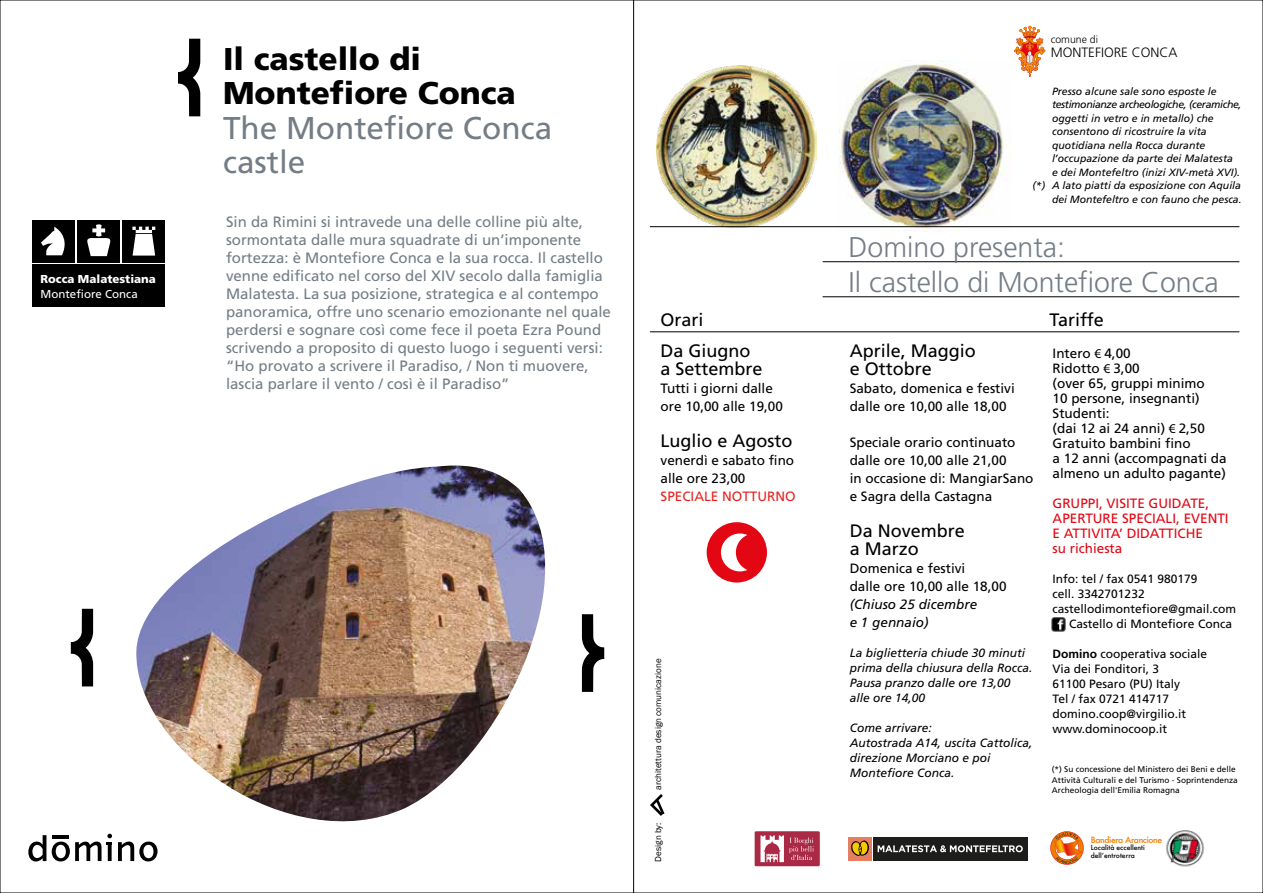
<style>
.page{position:relative;width:1263px;height:893px;background:#fff}
.page>*{position:absolute;margin:0;border:0;box-sizing:border-box;transform-origin:0 0}
.t1{font:900 31.5px/34.5px "Frutiger";color:#000}
.t2{font:31.5px/34.5px "Frutiger";color:#747d86}
.t3{font:300 28.5px/34.5px "Frutiger";color:#747d86}
.t4{font:18px/18px "Frutiger";color:#000}
.t5{font:15px/18px "Frutiger";color:#747d86}
.t6{font:13.5px/15px "Frutiger";color:#000}
.t7{font:13.5px/15px "Frutiger";color:#e30613}
.t8{font:italic 13.5px/18px "Frutiger";color:#000}
.t9{font:13.5px "Frutiger";color:#e52420}
.t10{font:300 13.5px "Frutiger";color:#000}
.t11{font:12px/15px "Frutiger";color:#000}
.t12{font:italic 12px/15px "Frutiger";color:#000}
.t13{font:900 11.55px "Frutiger";color:#fff}
.t14{font:11.55px "Frutiger";color:#fff}
.t15{font:italic 10.5px/13.5px "Frutiger";color:#000}
.t16{font:300 10.5px "Frutiger";color:#000}
.t17{font:9px "Franklin Gothic";color:#000}
.t18{font:500 8.4px "Futura";letter-spacing:-.04em;color:#ef7d00}
.t19{font:8.25px/10.5px "Frutiger";color:#000}
.t20{font:500 6.75px/7.6px "Futura";color:#000}
.s1{font-family:"Myriad Pro"}
.s2{font-weight:700}
</style>
<div class="page">
<svg style="left:178px;top:39px;width:22px;height:77px"></svg>
<div style="left:122px;top:220px;width:43px;height:43px;background:#000"></div>
<svg style="left:132px;top:227px;width:23px;height:29px"></svg>
<div style="left:77px;top:220px;width:43px;height:43px;background:#000"></div>
<svg style="left:87px;top:224px;width:24px;height:32px"></svg>
<div style="left:32px;top:220px;width:43px;height:43px;background:#000"></div>
<svg style="left:41px;top:227px;width:24px;height:28px"></svg>
<div style="left:32px;top:264px;width:133px;height:43px;background:#000"></div>
<svg style="left:28px;top:835px;width:18px;height:26px"></svg>
<svg style="left:118px;top:841px;width:40px;height:20px"></svg>
<svg style="left:52px;top:834px;width:60px;height:27px"></svg>
<svg style="left:591px;top:614px;width:13px;height:78px"></svg>
<svg style="left:71px;top:609px;width:22px;height:77px"></svg>
<img style="left:136px;top:465px;width:455px;height:357px">
<img style="left:838px;top:61px;width:174px;height:171px">
<hr style="left:650px;top:331px;width:589px;height:1px;background:#000">
<div style="left:707px;top:522px;width:60px;height:60px;background:#e30613;border-radius:50%"></div>
<svg style="left:721px;top:533px;width:26px;height:38px"></svg>
<hr style="left:633px;top:0;width:1px;height:893px;background:#000">
<svg style="left:650px;top:794px;width:14px;height:22px"></svg>
<hr style="left:823px;top:296px;width:416px;height:1px;background:#000">
<hr style="left:823px;top:261px;width:416px;height:1px;background:#000">
<img style="left:656px;top:66px;width:161px;height:160px">
<hr style="left:650px;top:226px;width:589px;height:1px;background:#000">
<svg style="left:754px;top:831px;width:66px;height:36px;background:#be5c71"></svg>
<div style="left:873px;top:837px;width:154px;height:23px;background:#1d1d1b"></div>
<div style="left:848px;top:837px;width:24px;height:23px;background:#e67f61"></div>
<svg style="left:878px;top:845px;width:145px;height:7px"></svg>
<svg style="left:851px;top:840px;width:18px;height:16px"></svg>
<img style="left:1051px;top:617px;width:15px;height:15px">
<svg style="left:1014px;top:26px;width:31px;height:51px"></svg>
<svg style="left:1050px;top:831px;width:34px;height:34px"></svg>
<img style="left:1166px;top:830px;width:38px;height:37px">
<p class="t13" style="left:41px;top:272px;width:117px">Rocca Malatestiana</p>
<p class="t14" style="left:41px;top:288px;width:99px">Montefiore Conca</p>
<h1 class="t1" style="left:223px;top:41px;width:294px">Il castello di<br>Montefiore Conca</h1>
<h1 class="t2" style="left:223px;top:110px;width:331px">The Montefiore Conca castle</h1>
<p class="t5" style="left:226px;top:212px;width:386px">Sin da Rimini si intravede una delle colline più alte, sormontata dalle mura squadrate di un’imponente fortezza: è Montefiore Conca e la sua rocca. Il castello venne edificato nel corso del XIV secolo dalla famiglia Malatesta. La sua posizione, strategica e al contempo panoramica, offre uno scenario emozionante nel quale perdersi e sognare così come fece il poeta Ezra Pound scrivendo a proposito di questo luogo i seguenti versi: “Ho provato a scrivere il Paradiso, / Non ti muovere, lascia parlare il vento / così è il Paradiso”</p>
<p class="t16" style="left:1051px;top:34px;width:49px">comune di</p>
<p class="t10" style="left:1051px;top:44px;width:128px">MONTEFIORE CONCA</p>
<p class="t15" style="left:1052px;top:84px;width:191px">Presso alcune sale sono esposte le testimonianze archeologiche, (ceramiche, oggetti in vetro e in metallo) che consentono di ricostruire la vita quotidiana nella Rocca durante l’occupazione da parte dei Malatesta<br>e dei Montefeltro (inizi XIV-metà XVI).<br>A lato piatti da esposizione con Aquila dei Montefeltro e con fauno che pesca.</p>
<h2 class="t3" style="left:849px;top:230px;width:372px">Domino presenta:<br>Il castello di Montefiore Conca</h2>
<p class="t15" style="left:1032px;top:179px;width:14px">(*)</p>
<p class="t4" style="left:660px;top:310px;width:45px">Orari</p>
<p class="t4" style="left:1049px;top:310px;width:56px">Tariffe</p>
<p class="t4" style="left:661px;top:341px;width:104px">Da Giugno a Settembre</p>
<p class="t6" style="left:661px;top:379px;width:124px;line-height:18px">Tutti i giorni dalle ore 10,00 alle 19,00</p>
<p class="t4" style="left:661px;top:431px;width:134px">Luglio e Agosto</p>
<p class="t6" style="left:661px;top:451px;width:135px;line-height:18px">venerdì e sabato fino alle ore 23,00</p>
<p class="t9" style="left:661px;top:488px;width:137px">SPECIALE NOTTURNO</p>
<p class="t17" style="left:652px;top:790px;width:132px;rotate:-90deg">architettura design comunicazione</p>
<p class="t17" style="left:652px;top:861px;width:40px;rotate:-90deg">Design by:</p>
<p class="t4" style="left:850px;top:341px;width:128px">Aprile, Maggio e Ottobre</p>
<p class="t6" style="left:850px;top:379px;width:167px;line-height:18px">Sabato, domenica e festivi dalle ore 10,00 alle 18,00</p>
<p class="t6" style="left:850px;top:433px;width:185px;line-height:18px">Speciale orario continuato dalle ore 10,00 alle 21,00<br>in occasione di: MangiarSano e Sagra della Castagna</p>
<p class="t4" style="left:850px;top:521px;width:117px">Da Novembre a Marzo</p>
<p class="t6" style="left:850px;top:559px;width:158px;line-height:18px">Domenica e festivi<br>dalle ore 10,00 alle 18,00</p>
<p class="t8" style="left:850px;top:595px;width:129px">(Chiuso 25 dicembre e 1 gennaio)</p>
<p class="t12" style="left:850px;top:645px;width:184px">La biglietteria chiude 30 minuti prima della chiusura della Rocca.<br>Pausa pranzo dalle ore 13,00 alle ore 14,00</p>
<p class="t12" style="left:850px;top:720px;width:184px">Come arrivare:<br>Autostrada A14, uscita Cattolica, direzione Morciano e poi<br>Montefiore Conca.</p>
<p class="t6" style="left:1052px;top:346px;width:176px">Intero <span class="s1">€</span> 4,00<br>Ridotto <span class="s1">€</span> 3,00<br>(over 65, gruppi minimo<br>10 persone, insegnanti)<br>Studenti:<br>(dai 12 ai 24 anni) <span class="s1">€</span> 2,50<br>Gratuito bambini fino<br>a 12 anni (accompagnati da almeno un adulto pagante)</p>
<p class="t7" style="left:1052px;top:496px;width:178px">GRUPPI, VISITE GUIDATE,<br>APERTURE SPECIALI, EVENTI<br>E ATTIVITA’ DIDATTICHE<br>su richiesta</p>
<p class="t11" style="left:1052px;top:571px;width:146px">Info: tel / fax 0541 980179</p>
<p class="t11" style="left:1052px;top:586px;width:94px">cell. 3342701232</p>
<p class="t11" style="left:1052px;top:601px;width:185px">castellodimontefiore@gmail.com</p>
<p class="t11" style="left:1069px;top:616px;width:164px">Castello di Montefiore Conca</p>
<p class="t11" style="left:1052px;top:646px;width:156px"><span class="s2">Domino</span> cooperativa sociale<br>Via dei Fonditori, 3<br>61100 Pesaro (PU) Italy<br>Tel / fax 0721 414717 domino.coop@virgilio.it www.dominocoop.it</p>
<p class="t19" style="left:1052px;top:764px;width:187px">(*) Su concessione del Ministero dei Beni e delle<br>Attività Culturali e del Turismo - Soprintendenza<br>Archeologia dell'Emilia Romagna</p>
<p class="t18" style="left:1091px;top:834px;width:73px">Bandiera Arancione</p>
<p class="t20" style="left:1091px;top:844px;width:56px">Località eccellenti dellʼentroterra</p>
</div>
